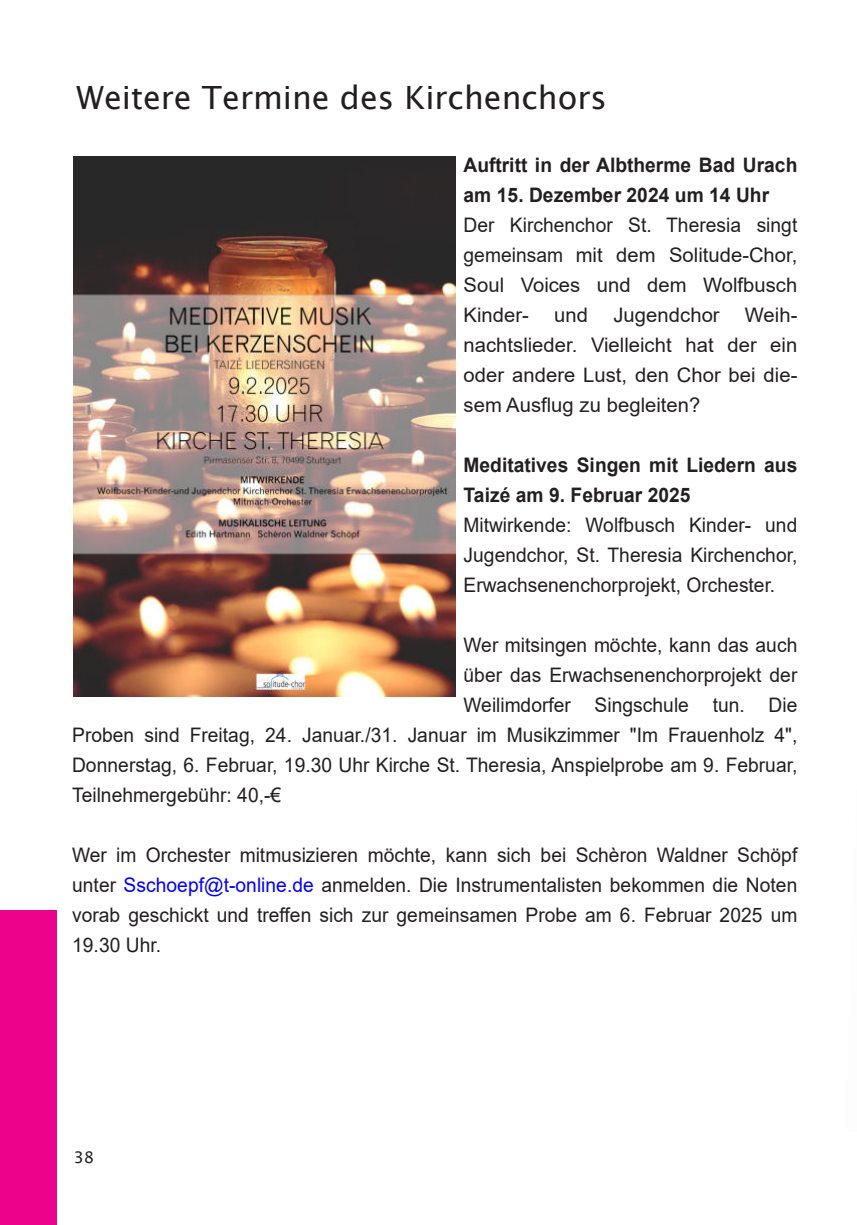
<style>
.page{position:relative;width:857px;height:1225px;background:#fff}
.page>*{position:absolute;margin:0;border:0;box-sizing:border-box;transform-origin:0 0}
.t1{font:32px "Lucida Sans";color:#231f20}
.t2{font:20px/30px "Arial";letter-spacing:.005em;color:#231f20;text-align:justify;scale:.96 1}
.t3{font:700 20px/30px "Arial";color:#231f20;scale:.96 1}
.t4{font:20px/30px "Arial";letter-spacing:.005em;color:#231f20;text-align:justify}
.t5{font:16px "Lucida Sans";color:#231f20}
.s1{color:#00f}
</style>
<div class="page">
<div style="left:0;top:910px;width:57px;height:315px;background:#ed028c"></div>
<img style="left:74px;top:156px;width:381px;height:540px">
<h1 class="t1" style="left:77px;top:85px;width:531px">Weitere Termine des Kirchenchors</h1>
<p class="t3" style="left:463px;top:150px;width:349px">Auftritt in der Albtherme Bad Urach am 15. Dezember 2024 um 14 Uhr</p>
<p class="t2" style="left:463px;top:210px;width:349px">Der Kirchenchor St. Theresia singt gemeinsam mit dem Solitude-Chor, Soul Voices und dem Wolfbusch Kinder-</p>
<p class="t4" style="left:463px;top:300px;width:335px;text-indent:281px">Weih&shy;nachtslieder. Vielleicht hat der ein oder andere Lust, den Chor bei die&shy;sem Ausflug zu begleiten?</p>
<p class="t4" style="left:554px;top:300px;width:35px">und</p>
<p class="t4" style="left:613px;top:300px;width:108px">Jugendchor</p>
<p class="t3" style="left:463px;top:450px;width:349px">Meditatives Singen mit Liedern aus<br>Taizé am 9. Februar 2025</p>
<p class="t2" style="left:463px;top:510px;width:349px">Mitwirkende: Wolfbusch Kinder- und Jugendchor, St. Theresia Kirchenchor, Erwachsenenchorprojekt, Orchester.</p>
<p class="t2" style="left:463px;top:630px;width:349px">Wer mitsingen möchte, kann das auch</p>
<p class="t2" style="left:463px;top:660px;width:349px">über das Erwachsenenchorprojekt der</p>
<p class="t2" style="left:463px;top:690px;width:349px">Weilimdorfer Singschule tun. Die</p>
<p class="t2" style="left:72px;top:720px;width:756px">Proben sind Freitag, 24. Januar./31. Januar im Musikzimmer "Im Frauenholz 4",</p>
<p class="t2" style="left:72px;top:750px;width:756px">Donnerstag, 6. Februar, 19.30 Uhr Kirche St. Theresia, Anspielprobe am 9. Februar,</p>
<p class="t2" style="left:72px;top:780px;width:219px">Teilnehmergebühr: 40,-€</p>
<p class="t2" style="left:72px;top:840px;width:756px">Wer im Orchester mitmusizieren möchte, kann sich bei Schèron Waldner Schöpf unter <span class="s1">Sschoepf@t-online.de</span> anmelden. Die Instrumentalisten bekommen die Noten vorab geschickt und treffen sich zur gemeinsamen Probe am 6. Februar 2025 um 19.30 Uhr.</p>
<p class="t5" style="left:74px;top:1150px;width:22px">38</p>
</div>
